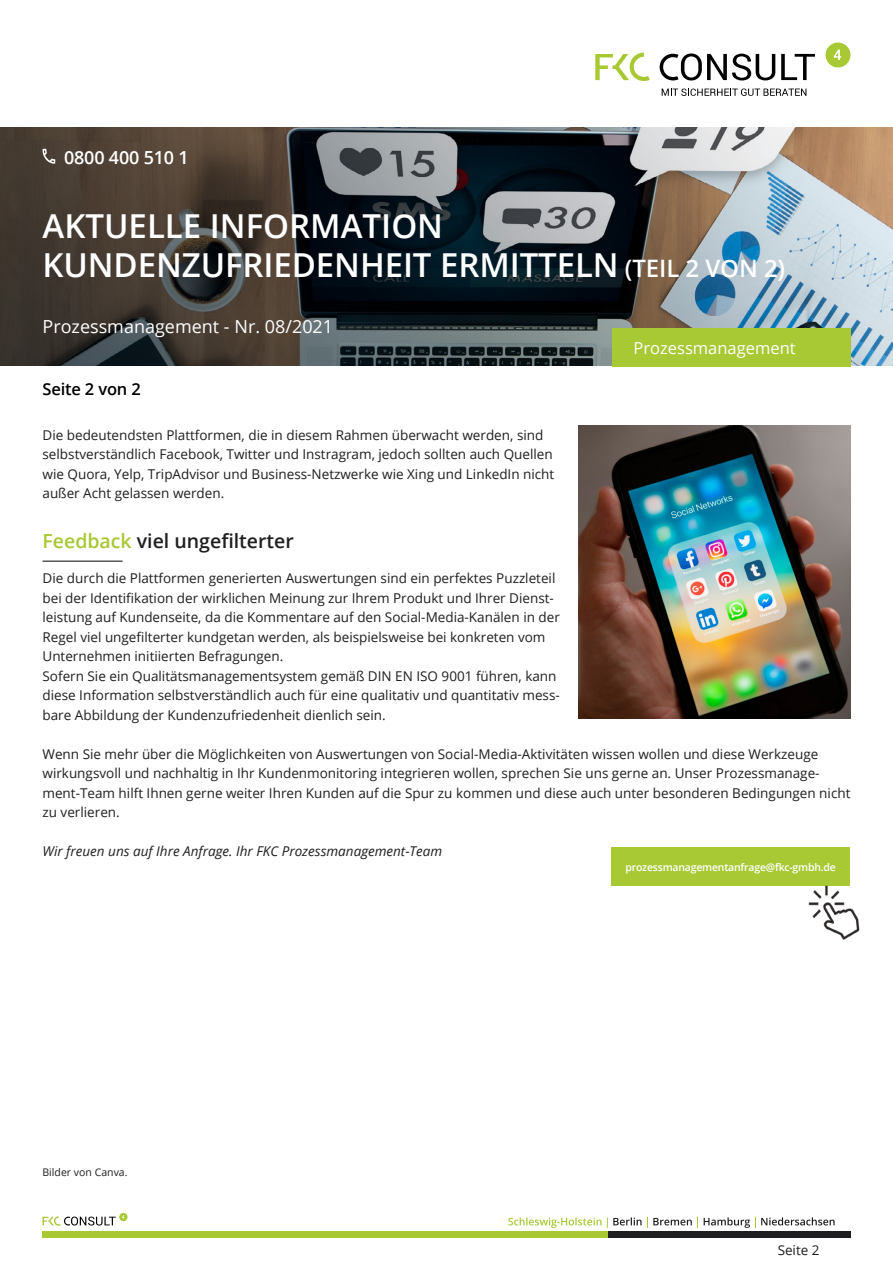
<style>
.page{position:relative;width:893px;height:1263px;background:#fff}
.page>*{position:absolute;margin:0;border:0;box-sizing:border-box;transform-origin:0 0}
.t1{font:600 33px/39px "Open Sans";letter-spacing:-.005em;color:#fff}
.t2{font:600 19.5px "Open Sans";color:#1f1e20}
.t3{font:18px "Open Sans";color:#fff}
.t4{font:600 18px "Open Sans";letter-spacing:-.01em;color:#fff}
.t5{font:16.5px "Open Sans";color:#fff}
.t6{font:600 16.5px "Open Sans";letter-spacing:-.01em;color:#000}
.t7{font:13.5px/19.5px "Open Sans";color:#1f1e20}
.t8{font:italic 13.5px "Open Sans";color:#1f1e20}
.t9{font:600 10.5px "Open Sans";letter-spacing:-.02em;color:#fff}
.t10{font:10.5px "Open Sans";color:#1f1e20}
.s1{font-size:24px}
.s2{color:#a8c834}
</style>
<div class="page">
<img style="left:0;top:128px;width:893px;height:238px">
<svg style="left:595px;top:53px;width:55px;height:28px"></svg>
<svg style="left:660px;top:53px;width:115px;height:28px"></svg>
<svg style="left:781px;top:54px;width:34px;height:26px"></svg>
<div style="left:825px;top:43px;width:25px;height:24px;background:#a8c834;border-radius:50%"></div>
<svg style="left:834px;top:50px;width:7px;height:10px"></svg>
<svg style="left:662px;top:88px;width:144px;height:8px"></svg>
<svg style="left:43px;top:1216px;width:73px;height:10px"></svg>
<svg style="left:119px;top:1213px;width:9px;height:8px"></svg>
<div style="left:43px;top:1231px;width:578px;height:6px;background:#a8c834"></div>
<div style="left:608px;top:1231px;width:242px;height:6px;background:#1f1e20"></div>
<svg style="left:704px;top:1217px;width:131px;height:11px"></svg>
<svg style="left:508px;top:1217px;width:190px;height:11px"></svg>
<svg style="left:43px;top:149px;width:12px;height:15px"></svg>
<hr style="left:43px;top:561px;width:80px;height:1px;background:#1f1e20">
<div style="left:612px;top:329px;width:238px;height:38px;background:#a8c834"></div>
<div style="left:612px;top:848px;width:238px;height:38px;background:#a8c834"></div>
<img style="left:808px;top:886px;width:52px;height:54px">
<img style="left:578px;top:425px;width:272px;height:294px">
<h3 class="t4" style="left:64px;top:145px;width:126px">0800 400 510 1</h3>
<h1 class="t1" style="left:43px;top:206px;width:744px">AKTUELLE INFORMATION<br>KUNDENZUFRIEDENHEIT ERMITTELN <span class="s1">(TEIL 2 VON 2)</span></h1>
<h3 class="t3" style="left:43px;top:314px;width:292px">Prozessmanagement - Nr. 08/2021</h3>
<p class="t6" style="left:43px;top:378px;width:100px">Seite 2 von 2</p>
<p class="t5" style="left:634px;top:337px;width:164px">Prozessmanagement</p>
<p class="t7" style="left:43px;top:425px;width:513px">Die bedeutendsten Plattformen, die in diesem Rahmen überwacht werden, sind selbstverständlich Facebook, Twitter und Instragram, jedoch sollten auch Quellen wie Quora, Yelp, TripAdvisor und Business-Netzwerke wie Xing und LinkedIn nicht außer Acht gelassen werden.</p>
<h2 class="t2" style="left:43px;top:527px;width:253px"><span class="s2">Feedback</span> viel ungefilterter</h2>
<p class="t7" style="left:43px;top:568px;width:519px">Die durch die Plattformen generierten Auswertungen sind ein perfektes Puzzleteil bei der Identifikation der wirklichen Meinung zur Ihrem Produkt und Ihrer Dienst&shy;leistung auf Kundenseite, da die Kommentare auf den Social-Media-Kanälen in der Regel viel ungefilterter kundgetan werden, als beispielsweise bei konkreten vom Unternehmen initiierten Befragungen.<br>Sofern Sie ein Qualitätsmanagementsystem gemäß DIN EN ISO 9001 führen, kann diese Information selbstverständlich auch für eine qualitativ und quantitativ mess&shy;bare Abbildung der Kundenzufriedenheit dienlich sein.</p>
<p class="t7" style="left:43px;top:743px;width:809px">Wenn Sie mehr über die Möglichkeiten von Auswertungen von Social-Media-Aktivitäten wissen wollen und diese Werkzeuge wirkungsvoll und nachhaltig in Ihr Kundenmonitoring integrieren wollen, sprechen Sie uns gerne an. Unser Prozessmanage&shy;ment-Team hilft Ihnen gerne weiter Ihren Kunden auf die Spur zu kommen und diese auch unter besonderen Bedingungen nicht zu verlieren.</p>
<p class="t8" style="left:43px;top:842px;width:401px">Wir freuen uns auf Ihre Anfrage. Ihr FKC Prozessmanagement-Team</p>
<p class="t10" style="left:43px;top:1165px;width:87px">Bilder von Canva.</p>
<p class="t9" style="left:625px;top:860px;width:212px">prozessmanagementanfrage@fkc-gmbh.de</p>
<p class="t7" style="left:778px;top:1240px;width:43px">Seite 2</p>
</div>
